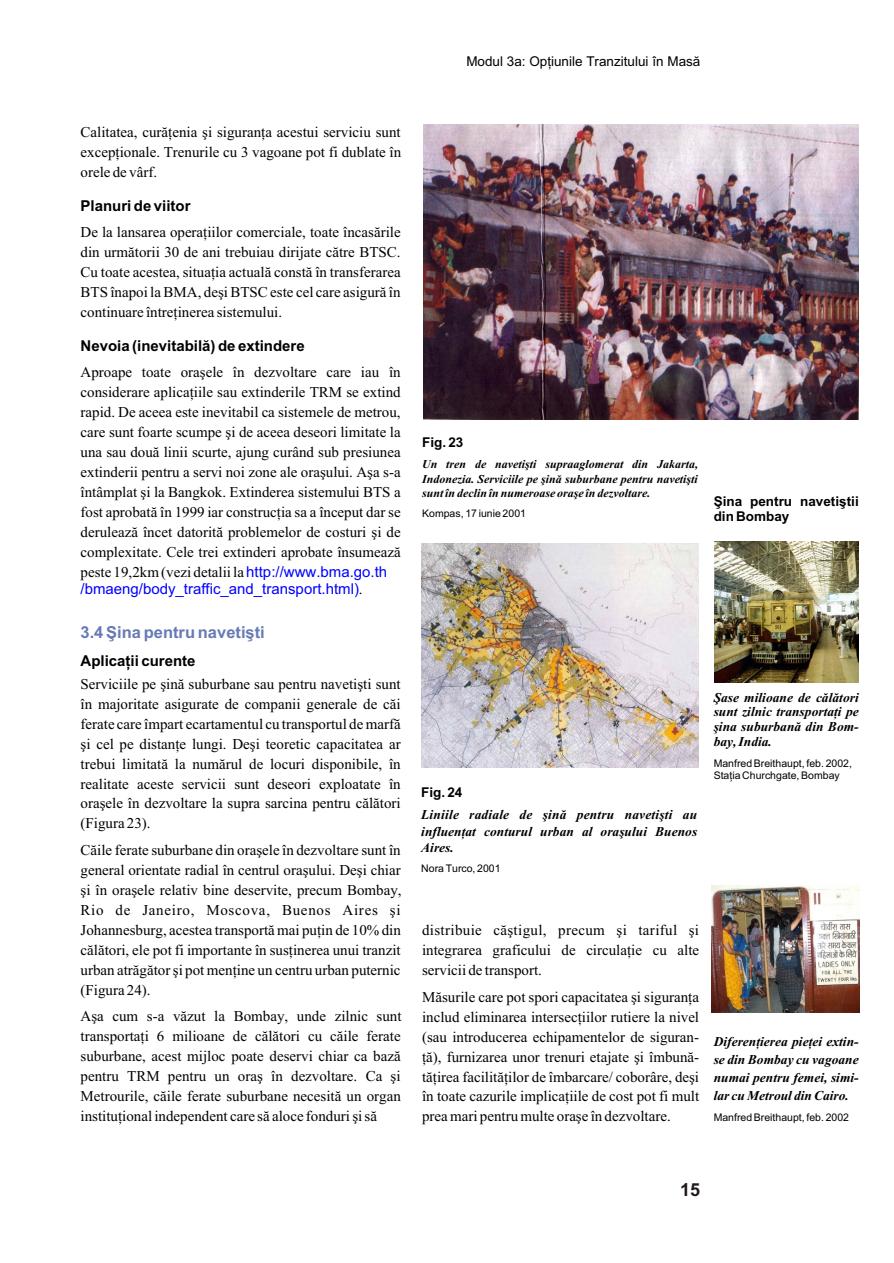
<style>
.page{position:relative;width:894px;height:1263px;background:#fff}
.page>*{position:absolute;margin:0;border:0;box-sizing:border-box;transform-origin:0 0}
.t1{font:700 18px "Arial CE";color:#1f1a17}
.t2{font:700 16.5px "Arial CE";color:#667ab5}
.t3{font:15px/20px "Times New Roman CE";color:#000;text-align:justify}
.t4{font:700 15px "Arial CE";color:#000}
.t5{font:15px "Arial";color:#00f}
.t6{font:15px "Times New Roman";color:#000}
.t7{font:italic 700 13.5px/15px "Times New Roman CE";color:#000;text-align:justify}
.t8{font:italic 700 13.5px/18px "Times New Roman";color:#000;text-align:justify}
.t9{font:700 13.5px/15.1px "Arial CE";color:#000}
.t10{font:13.5px "Arial CE";color:#000}
.t11{font:italic 700 12px/14.5px "Times New Roman CE";color:#000;text-align:justify}
.t12{font:10.5px/11.7px "Arial CE";color:#000}
.s1{font-family:"Times New Roman"}
.s2{font-family:"Arial";color:#00f}
.s3{font-family:"Times New Roman";color:#000}
</style>
<div class="page">
<img style="left:423px;top:125px;width:436px;height:294px">
<img style="left:422px;top:544px;width:276px;height:224px">
<img style="left:711px;top:886px;width:148px;height:126px">
<img style="left:715px;top:542px;width:143px;height:141px">
<p class="t10" style="left:466px;top:54px;width:236px">Modul 3a: Opþiunile Tranzitului în Masã</p>
<p class="t3" style="left:81px;top:122px;width:322px">Calitatea, curãþenia ºi siguranþa acestui serviciu sunt excepþionale. Trenurile cu 3 vagoane pot fi dublate în orele de vârf.</p>
<p class="t4" style="left:81px;top:200px;width:112px">Planuri de viitor</p>
<p class="t3" style="left:81px;top:223px;width:322px"><span class="s1">De la lansarea opera</span>þiilor comerciale, toate încasãrile din urmãtorii 30 de ani trebuiau dirijate cãtre BTSC.<br>Cu toate acestea, situaþia actualã constã în transferarea BTS înapoi la BMA, deºi BTSC este cel care asigurã în continuare întreþinerea sistemului.</p>
<p class="t4" style="left:81px;top:340px;width:226px">Nevoia (inevitabilã) de extindere</p>
<p class="t3" style="left:81px;top:362px;width:322px">Aproape toate oraºele în dezvoltare care iau în considerare aplicaþiile sau extinderile TRM se extind rapid. De aceea este inevitabil ca sistemele de metrou, care sunt foarte scumpe ºi de aceea deseori limitate la una sau douã linii scurte, ajung curând sub presiunea extinderii pentru a servi noi zone ale oraºului. Aºa s-a întâmplat ºi la Bangkok. Extinderea sistemului BTS a fost aprobatã în 1999 iar construcþia sa a început dar se deruleazã încet datoritã problemelor de costuri ºi de complexi<span class="s1">tate.</span> Cele trei extinderi aprobate însumeazã peste 19,2km (vezi detalii la<span class="s2">http://www.bma.go.th</span></p>
<p class="t5" style="left:81px;top:583px;width:283px">/bmaeng/body_traffic_and_transport.html)<span class="s3">.</span></p>
<p class="t2" style="left:81px;top:626px;width:186px">3.4 ªina pentru navetiºti</p>
<p class="t4" style="left:81px;top:655px;width:117px">Aplicaþii curente</p>
<p class="t3" style="left:81px;top:674px;width:322px">Serviciile pe ºinã suburbane sau pentru navetiºti sunt în majoritate asigurate de companii generale de cãi ferate care împart ecartamentul cu transportul de marfã ºi cel pe distanþe lungi. Deºi teoretic capacitatea ar trebui limitatã la numãrul de locuri disponibile, în realitate aceste servicii sunt deseori exploatate în oraºele în dezvoltare la supra sarcina pentru cãlãtori (Figura 23).</p>
<p class="t3" style="left:81px;top:840px;width:323px">Cãile ferate suburbane din oraºele în dezvoltare sunt în general orientate radial în centrul oraºului. Deºi chiar ºi în oraºele relativ bine deservite, precum Bombay, Rio de Janeiro, Moscova, Buenos Aires ºi Johannesburg, acestea transportã mai puþin de 10% din cãlãtori, ele pot fi importante în susþinerea unui tranzit urban atrãgãtor ºi pot menþine un centru urban put<span class="s1">ernic</span></p>
<p class="t6" style="left:81px;top:981px;width:72px">(Figura 24).</p>
<p class="t3" style="left:81px;top:1006px;width:323px">Aºa cum s-a vãzut la Bombay, unde zilnic sunt transportaþi 6 milioane de cãlãtori cu cãile ferate suburbane, acest mijloc poate deservi chiar ca bazã pentru TRM pentru un oraº în dezvoltare. Ca ºi Metrourile, cãile ferate suburbane necesitã un organ instituþional independent care sã aloce fonduri ºi sã</p>
<p class="t9" style="left:422px;top:436px;width:43px">Fig. 23</p>
<p class="t11" style="left:422px;top:458px;width:277px">Un tren de navetiºti supraaglomerat din Jakarta, Indonezia. Serviciile pe ºinã suburbane pentru navetiºti sunt în declin în numeroase oraºe în dezvoltare.</p>
<p class="t12" style="left:422px;top:508px;width:105px">Kompas, 17 iunie 2001</p>
<p class="t9" style="left:714px;top:495px;width:147px">ªina pentru navetiºtii din Bombay</p>
<p class="t9" style="left:421px;top:786px;width:43px">Fig. 24</p>
<p class="t7" style="left:421px;top:808px;width:278px;line-height:16.5px">Liniile radiale de ºinã pentru navetiºti au influenþat conturul urban al oraºului Buenos Aires.</p>
<p class="t12" style="left:421px;top:863px;width:81px">Nora Turco, 2001</p>
<p class="t7" style="left:714px;top:691px;width:147px">ªase milioane de cãlãtori sunt zilnic transportaþi pe ºina suburbanã din Bom&shy;bay, India.</p>
<p class="t12" style="left:714px;top:758px;width:140px">Manfred Breithaupt, feb. 2002,<br>Staþia Churchgate, Bombay</p>
<p class="t3" style="left:422px;top:920px;width:279px">distribuie cãºtigul, precum ºi tariful ºi integrarea graficului de circulaþie cu alte servicii de transport.</p>
<p class="t3" style="left:422px;top:987px;width:279px">Mãsurile care pot spori capacitatea ºi siguranþa includ eliminarea intersecþiilor rutiere la nivel (sau introducerea echipamentelor de siguran&shy;þã), furnizarea unor trenuri etajate ºi îmbunã&shy;tãþirea facilitãþilor de îmbarcare/ coborâre, deºi în toate cazurile implicaþiile de cost pot fi mult prea mari pentru multe oraºe în dezvoltare.</p>
<p class="t7" style="left:714px;top:1036px;width:145px">Diferenþierea pieþe<span class="s1">i extin-</span></p>
<p class="t8" style="left:714px;top:1052px;width:147px">se din Bombay cu vagoane numai pentru femei, simi&shy;lar cu Metroul din Cairo.</p>
<p class="t12" style="left:714px;top:1112px;width:137px">Manfred Breithaupt, feb. 2002</p>
<p class="t1" style="left:680px;top:1183px;width:22px">15</p>
</div>
